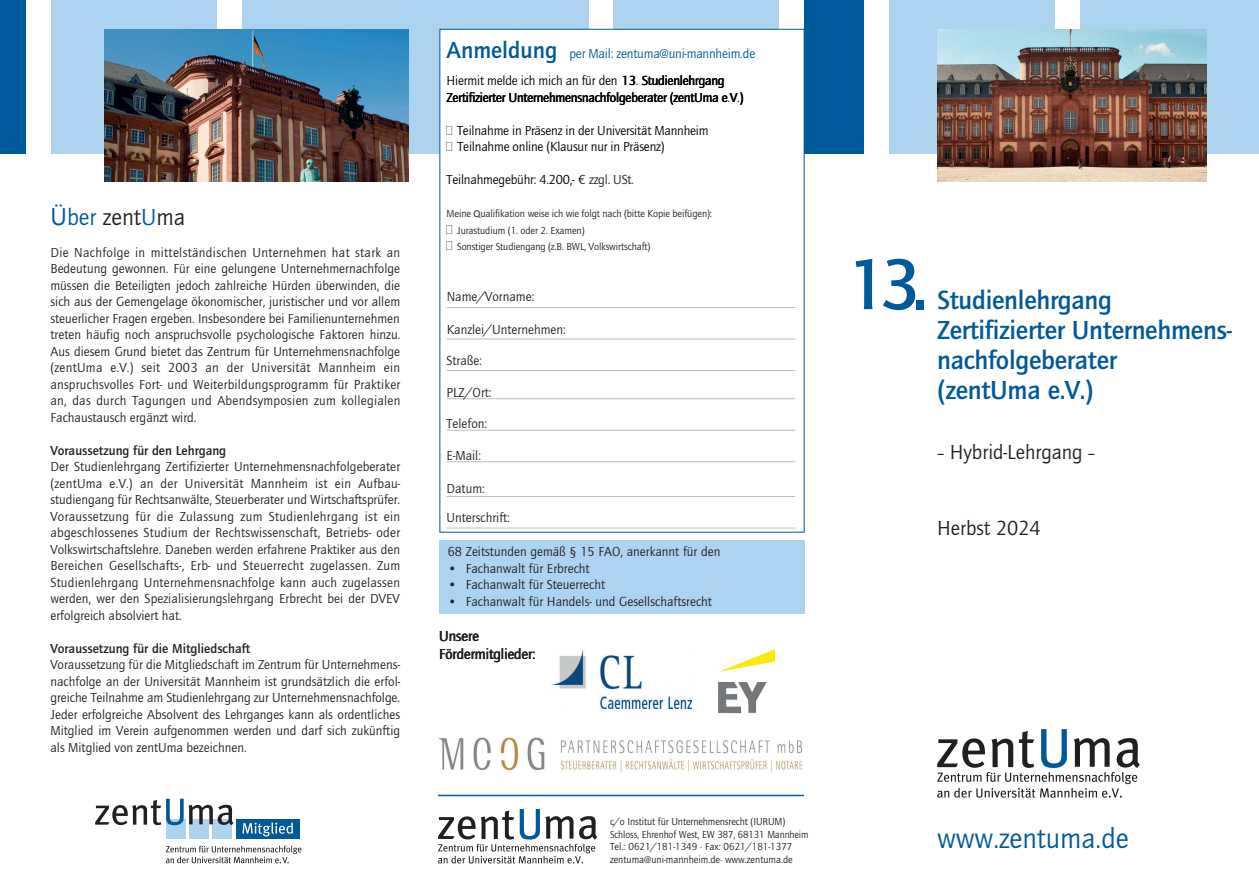
<style>
.page{position:relative;width:1259px;height:893px;background:#fff}
.page>*{position:absolute;margin:0;border:0;box-sizing:border-box;transform-origin:0 0}
.t1{font:500 73.65px "ITC Quay Sans";color:#00599a}
.t2{font:29.4px "ITC Quay Sans";color:#00599a}
.t3{font:500 27px/30px "ITC Quay Sans";letter-spacing:-.01em;color:#00599a}
.t4{font:24px "ITC Quay Sans";color:#231f20}
.t5{font:21px "ITC Quay Sans";color:#231f20}
.t6{font:15px/18px "ITC Quay Sans";letter-spacing:-.005em;color:#231f20}
.t7{font:13.5px/16.5px "ITC Quay Sans";color:#231f20;text-align:justify}
.t8{font:13.5px/27.3px "ITC Quay Sans";letter-spacing:-.015em;color:#000}
.t9{font:500 13.5px "ITC Quay Sans";color:#231f20}
.t10{font:10.5px/12.6px "ITC Quay Sans";letter-spacing:-.01em;color:#231f20}
.s1{font-family:"Leelawadee UI";color:#00599a}
.s2{color:#00599a}
.s3{font-weight:500;font-size:24px;color:#00599a}
.s4{color:#231f20}
.s5{font-family:"Calibri"}
.s6{font-size:18px;color:#000}
</style>
<div class="page">
<div style="left:439px;top:540px;width:366px;height:74px;background:#acd3f0"></div>
<div style="left:51px;top:0;width:166px;height:153px;background:#acd3f0"></div>
<div style="left:242px;top:0;width:347px;height:153px;background:#acd3f0"></div>
<div style="left:613px;top:0;width:166px;height:153px;background:#acd3f0"></div>
<div style="left:889px;top:0;width:165px;height:153px;background:#acd3f0"></div>
<div style="left:1080px;top:0;width:179px;height:153px;background:#acd3f0"></div>
<img style="left:937px;top:30px;width:269px;height:152px">
<img style="left:104px;top:30px;width:304px;height:152px">
<div style="left:440px;top:29px;width:364px;height:503px;background:#fff"></div>
<div style="left:804px;top:0;width:59px;height:153px;background:#00599a"></div>
<hr style="left:446px;top:307px;width:349px;height:1px;background:#bcbdc0">
<hr style="left:446px;top:339px;width:349px;height:1px;background:#bcbdc0">
<hr style="left:446px;top:370px;width:349px;height:1px;background:#bcbdc0">
<hr style="left:446px;top:398px;width:349px;height:1px;background:#bcbdc0">
<hr style="left:446px;top:430px;width:349px;height:1px;background:#bcbdc0">
<hr style="left:446px;top:461px;width:349px;height:1px;background:#bcbdc0">
<hr style="left:446px;top:496px;width:349px;height:1px;background:#bcbdc0">
<hr style="left:446px;top:528px;width:349px;height:1px;background:#bcbdc0">
<div style="left:0;top:0;width:26px;height:153px;background:#00599a"></div>
<svg style="left:937px;top:729px;width:203px;height:69px"></svg>
<svg style="left:438px;top:809px;width:159px;height:55px"></svg>
<div style="left:236px;top:819px;width:64px;height:19px;background:#00599a"></div>
<div style="left:213px;top:819px;width:19px;height:19px;background:#acd3f0"></div>
<div style="left:189px;top:819px;width:19px;height:19px;background:#acd3f0"></div>
<div style="left:166px;top:819px;width:19px;height:19px;background:#acd3f0"></div>
<svg style="left:242px;top:822px;width:51px;height:14px"></svg>
<svg style="left:166px;top:846px;width:135px;height:17px"></svg>
<svg style="left:95px;top:799px;width:138px;height:26px"></svg>
<img style="left:718px;top:650px;width:58px;height:64px">
<hr style="left:438px;top:795px;width:366px;height:1px;background:#00599a">
<img style="left:551px;top:650px;width:140px;height:59px">
<img style="left:439px;top:737px;width:364px;height:36px">
<h3 class="t4" style="left:50px;top:203px;width:136px"><span class="s1">Ü</span><span class="s2">ber</span> zent<span class="s2">U</span>ma</h3>
<p class="t7" style="left:50px;top:244px;width:351px">Die Nachfolge in mittelständischen Unternehmen hat stark an Bedeutung gewonnen. Für eine gelungene Unternehmernachfolge müssen die Beteiligten jedoch zahlreiche Hürden überwinden, die sich aus der Gemengelage ökonomischer, juristischer und vor allem steuerlicher Fragen ergeben. Insbesondere bei Familienunternehmen treten häufig noch anspruchsvolle psychologische Faktoren hinzu.<br>Aus diesem Grund bietet das Zentrum für Unternehmensnachfolge (zentUma e.V.) seit 2003 an der Universität Mannheim ein anspruchsvolles Fort- und Weiterbildungsprogramm für Praktiker an, das durch Tagungen und Abendsymposien zum kollegialen Fachaustausch ergänzt wird.</p>
<p class="t9" style="left:50px;top:443px;width:177px">Voraussetzung für den Lehrgang</p>
<p class="t7" style="left:50px;top:459px;width:351px">Der Studienlehrgang Zertifizierter Unternehmensnachfolgeberater (zentUma e.V.) an der Universität Mannheim ist ein Aufbau&shy;studiengang für Rechtsanwälte, Steuerberater und Wirtschaftsprüfer.<br>Voraussetzung für die Zulassung zum Studienlehrgang ist ein abgeschlossenes Studium der Rechtswissenschaft, Betriebs- oder Volkswirtschaftslehre. Daneben werden erfahrene Praktiker aus den Bereichen Gesellschafts-, Erb- und Steuerrecht zugelassen. Zum Studienlehrgang Unternehmensnachfolge kann auch zugelassen werden, wer den Spezialisierungslehrgang Erbrecht bei der DVEV erfolgreich absolviert hat.</p>
<p class="t9" style="left:50px;top:641px;width:201px">Voraussetzung für die Mitgliedschaft</p>
<p class="t7" style="left:50px;top:656px;width:351px">Voraussetzung für die Mitgliedschaft im Zentrum für Unternehmens&shy;nachfolge an der Universität Mannheim ist grundsätzlich die erfol&shy;greiche Teilnahme am Studienlehrgang zur Unternehmensnachfolge.<br>Jeder erfolgreiche Absolvent des Lehrganges kann als ordentliches Mitglied im Verein aufgenommen werden und darf sich zukünftig als Mitglied von zentUma bezeichnen.</p>
<p class="t8" style="left:446px;top:40px;width:310px"><span class="s3">Anmeldung</span> <span class="s2">per Mail: zentuma@uni-mannheim.de<br></span>Hiermit melde ich mich an für den 13. .Studienlehrgang</p>
<p class="t8" style="left:446px;top:83px;width:298px">Zertifizierter Unternehmensnachfolgeberater (zentUma e.V.)</p>
<p class="t8" style="left:457px;top:122px;width:253px;line-height:16.5px">Teilnahme in Präsenz in der Universität Mannheim<br>Teilnahme online (Klausur nur in Präsenz)</p>
<p class="t8" style="left:446px;top:166px;width:189px">Teilnahmegebühr: 4.200,- <span class="s4">€ zzgl. USt.</span></p>
<p class="t10" style="left:457px;top:205px;width:256px;line-height:16.5px;text-indent:-11px">Meine <span class="s5">Q</span>ualifikation weise ich wie folgt nach (bitte Kopie beifügen):<br>Jurastudium (1. oder 2. Examen)<br>Sonstiger Studiengang (z.B. BWL, Volkswirtschaft)</p>
<p class="t7" style="left:447px;top:288px;width:89px">Name/Vorname:</p>
<p class="t7" style="left:447px;top:321px;width:120px">Kanzlei/Unternehmen:</p>
<p class="t7" style="left:446px;top:352px;width:37px">Straße:</p>
<p class="t7" style="left:446px;top:384px;width:46px">PLZ/Ort:</p>
<p class="t7" style="left:446px;top:415px;width:42px">Telefon:</p>
<p class="t7" style="left:446px;top:447px;width:36px">E-Mail:</p>
<p class="t7" style="left:446px;top:480px;width:40px">Datum:</p>
<p class="t7" style="left:446px;top:510px;width:65px">Unterschrift:</p>
<p class="t7" style="left:448px;top:544px;width:274px">68 Zeitstunden gemäß § 15 FAO, anerkannt für den</p>
<p class="t7" style="left:448px;top:560px;width:143px">• Fachanwalt für Erbrecht</p>
<p class="t7" style="left:448px;top:577px;width:159px">• Fachanwalt für Steuerrecht</p>
<p class="t7" style="left:448px;top:593px;width:266px">• Fachanwalt für Handels- und Gesellschaftsrecht</p>
<p class="t6" style="left:439px;top:627px;width:97px">Unsere<br>Fördermitglieder:</p>
<p class="t10" style="left:610px;top:815px;width:200px">c/o Institut für Unternehmensrecht (IURUM)<br>Schloss, Ehrenhof West, EW 387, 68131 Mannheim Tel.: 0621/181-1349 · Fax: 0621/181-1377 zentuma@uni-mannheim.de· www.zentuma.de</p>
<h1 class="t1" style="left:847px;top:243px;width:82px">13.</h1>
<h3 class="t3" style="left:937px;top:285px;width:296px">Studienlehrgang<br>Zertifizierter Unternehmens&shy;nachfolgeberater<br>(zentUma e.V.)</h3>
<h3 class="t5" style="left:937px;top:441px;width:160px"><span class="s6">–</span> Hybrid-Lehrgang <span class="s6">–</span></h3>
<h3 class="t5" style="left:937px;top:517px;width:105px">Herbst 2024</h3>
<h2 class="t2" style="left:937px;top:822px;width:193px">www.zentuma.de</h2>
</div>
